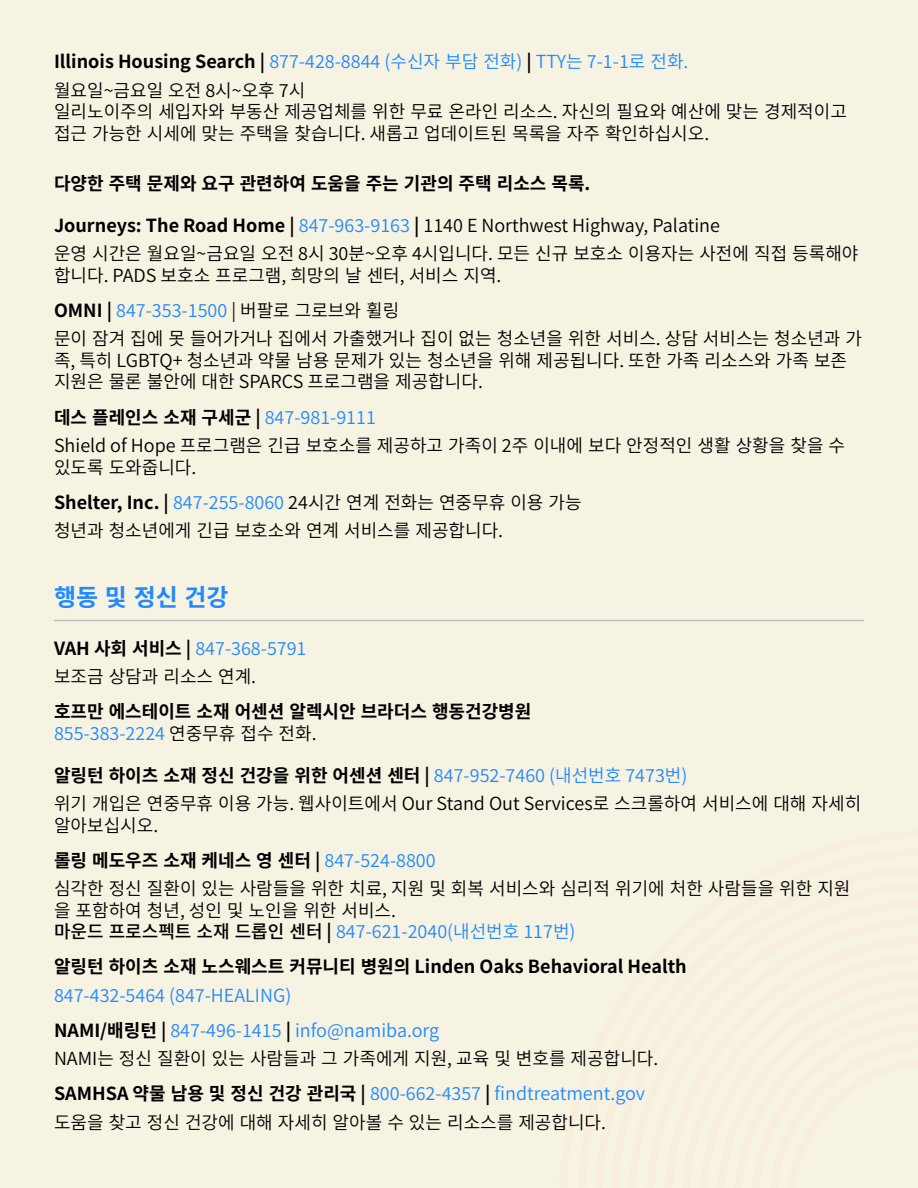
<style>
.page{position:relative;width:918px;height:1188px;background:#f7f3e2}
.page>*{position:absolute;margin:0;border:0;box-sizing:border-box;transform-origin:0 0}
.t1{font:700 24px "Source Han Sans";color:#218aff}
.t2{font:18px/21.6px "Source Han Sans";color:#000}
.t3{font:18px/28.3px "Source Han Sans";color:#218aff}
.t4{font:700 18px/21.6px "Source Han Sans";color:#000}
.s1{font-weight:700;color:#000}
.s2{color:#000}
.s3{font-weight:700}
.s4{color:#218aff}
.s5{font-weight:400;color:#218aff}
.s6{font-weight:400}
.s7{font-weight:500}
</style>
<div class="page">
<hr style="left:54px;top:620px;width:810px;height:1px;background:#bcbec0">
<p class="t3" style="left:54px;top:48px;width:636px"><span class="s1">Illinois Housing Search |</span> 877-428-8844 (수신자 부담 전화) <span class="s1">|</span> TTY는 7-1-1로 전화. <span class="s2">월요일~금요일 오전 8시~오후 7시</span></p>
<p class="t2" style="left:54px;top:101px;width:794px">일리노이주의 세입자와 부동산 제공업체를 위한 무료 온라인 리소스. 자신의 필요와 예산에 맞는 경제적이고 접근 가능한 시세에 맞는 주택을 찾습니다. 새롭고 업데이트된 목록을 자주 확인하십시오.</p>
<p class="t4" style="left:54px;top:173px;width:538px">다양한 주택 문제와 요구 관련하여 도움을 주는 기관의 주택 리소스 목록.</p>
<p class="t2" style="left:54px;top:211px;width:806px;line-height:28.3px"><span class="s3">Journeys: The Road Home |</span> <span class="s4">847-963-9163</span> <span class="s3">|</span> 1140 E Northwest Highway, Palatine<br>운영 시간은 월요일~금요일 오전 8시 30분~오후 4시입니다. 모든 신규 보호소 이용자는 사전에 직접 등록해야</p>
<p class="t2" style="left:54px;top:258px;width:449px;line-height:35.1px">합니다. PADS 보호소 프로그램, 희망의 날 센터, 서비스 지역.<br><span class="s3">OMNI |</span> <span class="s4">847-353-1500</span> | 버팔로 그로브와 휠링</p>
<p class="t2" style="left:54px;top:328px;width:810px">문이 잠겨 집에 못 들어가거나 집에서 가출했거나 집이 없는 청소년을 위한 서비스. 상담 서비스는 청소년과 가 족, 특히 LGBTQ+ 청소년과 약물 남용 문제가 있는 청소년을 위해 제공됩니다. 또한 가족 리소스와 가족 보존 지원은 물론 불안에 대한 SPARCS 프로그램을 제공합니다.</p>
<p class="t2" style="left:54px;top:403px;width:793px;line-height:28.3px"><span class="s3">데스 플레인스 소재 구세군 |</span> <span class="s4">847-981-9111<br></span>Shield of Hope 프로그램은 긴급 보호소를 제공하고 가족이 2주 이내에 보다 안정적인 생활 상황을 찾을 수</p>
<p class="t2" style="left:54px;top:450px;width:529px;line-height:35.1px">있도록 도와줍니다.<br><span class="s3">Shelter, Inc. |</span> <span class="s4">847-255-8060</span> 24시간 연계 전화는 연중무휴 이용 가능</p>
<p class="t2" style="left:54px;top:520px;width:451px">청년과 청소년에게 긴급 보호소와 연계 서비스를 제공합니다.</p>
<h1 class="t1" style="left:54px;top:584px;width:176px">행동 및 정신 건강</h1>
<p class="t3" style="left:54px;top:634px;width:254px"><span class="s1">VAH 사회 서비스 |</span> 847-368-5791 <span class="s2">보조금 상담과 리소스 연계.</span></p>
<p class="t4" style="left:54px;top:701px;width:479px">호프만 에스테이트 소재 어센션 알렉시안 브라더스 행동건강병원<br><span class="s5">855-383-2224</span> <span class="s6">연중무휴 접수 전화.</span></p>
<p class="t2" style="left:54px;top:761px;width:809px;line-height:28.3px"><span class="s3">알링턴 하이츠 소재 정신 건강을 위한 어센션 센터 |</span> <span class="s4">847-952-7460 (내선번호 7473번)<br></span>위기 개입은 연중무휴 이용 가능. 웹사이트에서 Our Stand Out Services로 스크롤하여 서비스에 대해 자세히</p>
<p class="t4" style="left:54px;top:808px;width:383px;line-height:35.1px"><span class="s6">알아보십시오.<br></span>롤링 메도우즈 소재 케네스 영 센터 | <span class="s5">847-524-8800</span></p>
<p class="t2" style="left:54px;top:878px;width:798px">심각한 정신 질환이 있는 사람들을 위한 치료, 지원 및 회복 서비스와 심리적 위기에 처한 사람들을 위한 지원 을 포함하여 청년, 성인 및 노인을 위한 서비스.<br><span class="s7">마운드 프로스펙트 소재 드롭인 센터</span> <span class="s3">|</span> <span class="s4">847-621-2040(내선번호 117번)</span></p>
<p class="t4" style="left:54px;top:956px;width:634px">알링턴 하이츠 소재 노스웨스트 커뮤니티 병원의 Linden Oaks Behavioral Health</p>
<p class="t3" style="left:54px;top:978px;width:387px;line-height:35.1px">847-432-5464 (847-HEALING)<br><span class="s1">NAMI/배링턴 |</span> 847-496-1415 <span class="s1">|</span> info@namiba.org</p>
<p class="t2" style="left:54px;top:1042px;width:606px;line-height:35.1px">NAMI는 정신 질환이 있는 사람들과 그 가족에게 지원, 교육 및 변호를 제공합니다.<br><span class="s3">SAMHSA 약물 남용 및 정신 건강 관리국 |</span> <span class="s4">800-662-4357</span> <span class="s3">|</span> <span class="s4">findtreatment.gov</span></p>
<p class="t2" style="left:54px;top:1112px;width:554px">도움을 찾고 정신 건강에 대해 자세히 알아볼 수 있는 리소스를 제공합니다.</p>
</div>
